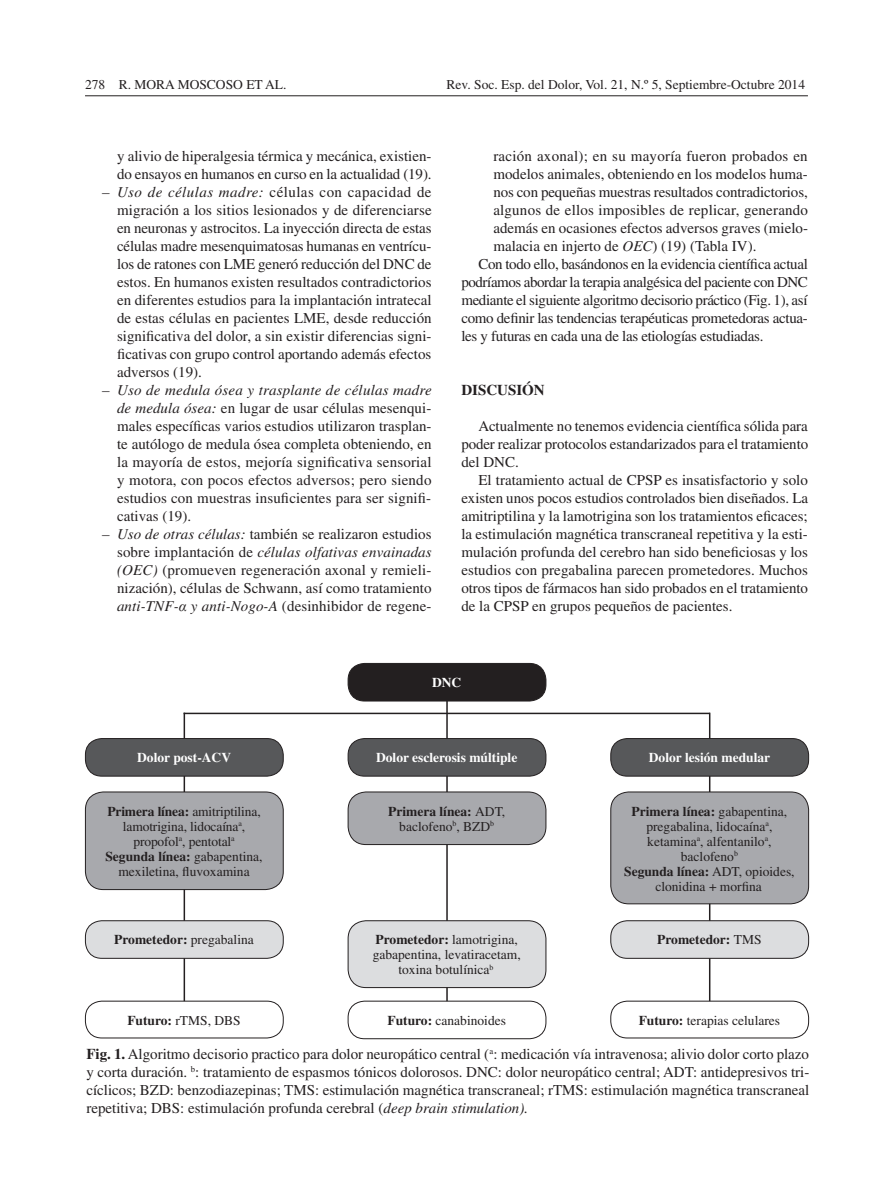
<style>
.page{position:relative;width:893px;height:1191px;background:#fff}
.page>*{position:absolute;margin:0;border:0;box-sizing:border-box;transform-origin:0 0}
.t1{font:15px/18px "Times";color:#231f20;text-align:justify}
.t2{font:15px "Times";letter-spacing:-.02em;color:#231f20}
.t3{font:15px "Times";letter-spacing:-.025em;color:#231f20}
.t4{font:700 15px "Times";color:#231f20}
.t5{font:13.5px/15px "Times";color:#231f20;text-align:center}
.t6{font:700 13.5px "Times";color:#fff}
.t7{font:700 13.5px "Times";color:#231f20}
.s1{font-style:italic}
.s2{font-family:"Times New Roman";font-style:italic}
.s3{font-weight:700}
.s4{font-weight:400}
</style>
<div class="page">
<hr style="left:85px;top:95px;width:723px;height:1px;background:#231f20">
<hr style="left:446px;top:697px;width:2px;height:307px;background:#231f20">
<hr style="left:184px;top:712px;width:1px;height:292px;background:#231f20">
<hr style="left:709px;top:712px;width:1px;height:292px;background:#231f20">
<div style="left:85px;top:792px;width:198px;height:97px;background:#a8a9ad;border-radius:18px"></div>
<div style="left:85px;top:791px;width:199px;height:99px;border:1px solid #231f20;border-radius:18px"></div>
<div style="left:85px;top:1000px;width:199px;height:38px;border:1px solid #231f20;border-radius:16px"></div>
<div style="left:85px;top:920px;width:198px;height:38px;background:#dcdddf;border-radius:16px"></div>
<div style="left:85px;top:920px;width:199px;height:38px;border:1px solid #231f20;border-radius:16px"></div>
<div style="left:85px;top:738px;width:198px;height:38px;background:#57585a;border-radius:16px"></div>
<div style="left:85px;top:738px;width:199px;height:38px;border:1px solid #231f20;border-radius:16px"></div>
<div style="left:348px;top:663px;width:198px;height:38px;background:#231f20;border-radius:16px"></div>
<div style="left:348px;top:663px;width:198px;height:38px;border:1px solid #231f20;border-radius:16px"></div>
<div style="left:348px;top:792px;width:198px;height:52px;background:#a8a9ad;border-radius:18px"></div>
<div style="left:348px;top:791px;width:198px;height:54px;border:1px solid #231f20;border-radius:18px"></div>
<div style="left:348px;top:1000px;width:198px;height:39px;border:1px solid #231f20;border-radius:16px"></div>
<div style="left:348px;top:920px;width:198px;height:67px;background:#dcdddf;border-radius:18px"></div>
<div style="left:348px;top:920px;width:198px;height:68px;border:1px solid #231f20;border-radius:18px"></div>
<div style="left:348px;top:738px;width:198px;height:38px;background:#57585a;border-radius:16px"></div>
<div style="left:348px;top:738px;width:198px;height:38px;border:1px solid #231f20;border-radius:16px"></div>
<div style="left:611px;top:792px;width:198px;height:112px;background:#a8a9ad;border-radius:18px"></div>
<div style="left:610px;top:791px;width:199px;height:113px;border:1px solid #231f20;border-radius:18px"></div>
<div style="left:610px;top:1000px;width:199px;height:38px;border:1px solid #231f20;border-radius:16px"></div>
<div style="left:611px;top:920px;width:198px;height:38px;background:#dcdddf;border-radius:16px"></div>
<div style="left:610px;top:920px;width:199px;height:38px;border:1px solid #231f20;border-radius:16px"></div>
<div style="left:611px;top:738px;width:198px;height:38px;background:#57585a;border-radius:16px"></div>
<div style="left:610px;top:738px;width:199px;height:38px;border:1px solid #231f20;border-radius:16px"></div>
<hr style="left:184px;top:712px;width:526px;height:2px;background:#231f20">
<p class="t5" style="left:85px;top:76px;width:203px">278 R. Mora Moscoso ET AL.</p>
<p class="t5" style="left:447px;top:76px;width:360px">Rev. Soc. Esp. del Dolor, Vol. 21, N.º 5, Septiembre-Octubre 2014</p>
<p class="t1" style="left:117px;top:146px;width:316px">y alivio de hiperalgesia térmica y mecánica, existien&shy;do ensayos en humanos en curso en la actualidad (19).</p>
<p class="t1" style="left:117px;top:182px;width:316px;text-indent:-15px"><span class="s1">– Uso de células madre:</span> células con capacidad de migración a los sitios lesionados y de diferenciarse en neuronas y astrocitos. La inyección directa de estas células madre mesenquimatosas humanas en ventrícu&shy;los de ratones con LME generó reducción del DNC de estos. En humanos existen resultados contradictorios en diferentes estudios para la implantación intratecal de estas células en pacientes LME, desde reducción significativa del dolor, a sin existir diferencias signi&shy;ficativas con grupo control aportando además efectos adversos (19).</p>
<p class="t1" style="left:117px;top:380px;width:316px;text-indent:-15px"><span class="s1">– Uso de medula ósea y trasplante de células madre de medula ósea:</span> en lugar de usar células mesenqui&shy;males específicas varios estudios utilizaron trasplan&shy;te autólogo de medula ósea completa obteniendo, en la mayoría de estos, mejoría significativa sensorial y motora, con pocos efectos adversos; pero siendo estudios con muestras insuficientes para ser signifi&shy;cativas (19).</p>
<p class="t1" style="left:117px;top:524px;width:316px;text-indent:-15px"><span class="s1">– Uso de otras células:</span> también se realizaron estudios sobre implantación de <span class="s1">células olfativas envainadas (OEC)</span> (promueven regeneración axonal y remieli&shy;nización), células de Schwann, así como tratamiento <span class="s1">anti-TNF-</span><span class="s2">α</span> <span class="s1">y anti-Nogo-A</span> (desinhibidor de regene-</p>
<p class="t1" style="left:493px;top:146px;width:316px">ración axonal); en su mayoría fueron probados en</p>
<p class="t1" style="left:493px;top:164px;width:316px">modelos animales, obteniendo en los modelos huma-</p>
<p class="t1" style="left:493px;top:182px;width:316px">nos con pequeñas muestras resultados contradictorios,</p>
<p class="t1" style="left:493px;top:200px;width:316px">algunos de ellos imposibles de replicar, generando</p>
<p class="t1" style="left:493px;top:218px;width:316px">además en ocasiones efectos adversos graves (mielo-</p>
<p class="t1" style="left:493px;top:236px;width:265px">malacia en injerto de <span class="s1">OEC</span>) (19) (Tabla IV).</p>
<p class="t2" style="left:478px;top:255px;width:331px">Con todo ello, basándonos en la evidencia científica actual</p>
<p class="t3" style="left:461px;top:273px;width:337px">podríamos abordar la terapia analgésica del paciente con DNC</p>
<p class="t3" style="left:461px;top:291px;width:348px">mediante el siguiente algoritmo decisorio práctico (Fig. 1), así</p>
<p class="t2" style="left:461px;top:309px;width:348px">como definir las tendencias terapéuticas prometedoras actua-</p>
<p class="t2" style="left:461px;top:327px;width:304px">les y futuras en cada una de las etiologías estudiadas.</p>
<p class="t4" style="left:461px;top:381px;width:85px">DISCUSIÓN</p>
<p class="t1" style="left:461px;top:416px;width:348px;text-indent:17px">Actualmente no tenemos evidencia científica sólida para poder realizar protocolos estandarizados para el tratamiento del DNC .</p>
<p class="t1" style="left:461px;top:470px;width:348px;text-indent:17px">El tratamiento actual de CPSP es insatisfactorio y solo existen unos pocos estudios controlados bien diseñados. La amitriptilina y la lamotrigina son los tratamientos eficaces; la estimulación magnética transcraneal repetitiva y la esti&shy;mulación profunda del cerebro han sido beneficiosas y los estudios con pregabalina parecen prometedores. Muchos otros tipos de fármacos han sido probados en el tratamiento de la CPSP en grupos pequeños de pacientes.</p>
<p class="t6" style="left:432px;top:674px;width:31px">DNC</p>
<p class="t6" style="left:137px;top:749px;width:95px">Dolor post-ACV</p>
<p class="t6" style="left:376px;top:749px;width:143px">Dolor esclerosis múltiple</p>
<p class="t6" style="left:649px;top:749px;width:123px">Dolor lesión medular</p>
<p class="t5" style="left:105px;top:803px;width:159px"><span class="s3">Primera línea:</span> amitriptilina, lamotrigina, lidocaína<sup>a</sup>, propofol<sup>a</sup>, pentotal<sup>a<br></sup><span class="s3">Segunda línea:</span> gabapentina, mexiletina, fluvoxamina</p>
<p class="t5" style="left:388px;top:803px;width:119px"><span class="s3">Primera línea:</span> ADT, baclofeno<sup>b</sup>, BZD<sup>b</sup></p>
<p class="t5" style="left:624px;top:803px;width:172px"><span class="s3">Primera línea:</span> gabapentina, pregabalina, lidocaína<sup>a</sup>, ketamina<sup>a</sup>, alfentanilo<sup>a</sup>, baclofeno<sup>b<br></sup><span class="s3">Segunda línea:</span> ADT, opioides, clonidina + morfina</p>
<p class="t7" style="left:114px;top:931px;width:141px">Prometedor: <span class="s4">pregabalina</span></p>
<p class="t5" style="left:373px;top:932px;width:150px"><span class="s3">Prometedor:</span> lamotrigina, gabapentina, levatiracetam, toxina botulínica<sup>b</sup></p>
<p class="t7" style="left:657px;top:931px;width:106px">Prometedor: <span class="s4">TMS</span></p>
<p class="t5" style="left:127px;top:1012px;width:115px"><span class="s3">Futuro:</span> rTMS, DBS</p>
<p class="t5" style="left:387px;top:1012px;width:120px"><span class="s3">Futuro:</span> canabinoides</p>
<p class="t5" style="left:639px;top:1012px;width:143px"><span class="s3">Futuro:</span> terapias celulares</p>
<p class="t1" style="left:86px;top:1045px;width:724px"><span class="s3">Fig. 1.</span> Algoritmo decisorio practico para dolor neuropático central (<sup>a</sup>: medicación vía intravenosa; alivio dolor corto plazo y corta duración. <sup>b</sup>: tratamiento de espasmos tónicos dolorosos. DNC : dolor neuropático central; ADT: antidepresivos tri&shy;cíclicos; BZD: benzodiazepinas; TMS: estimulación magnética transcraneal; rTMS: estimulación magnética transcraneal repetitiva; DBS: estimulación profunda cerebral (<span class="s1">deep brain stimulation).</span></p>
</div>
